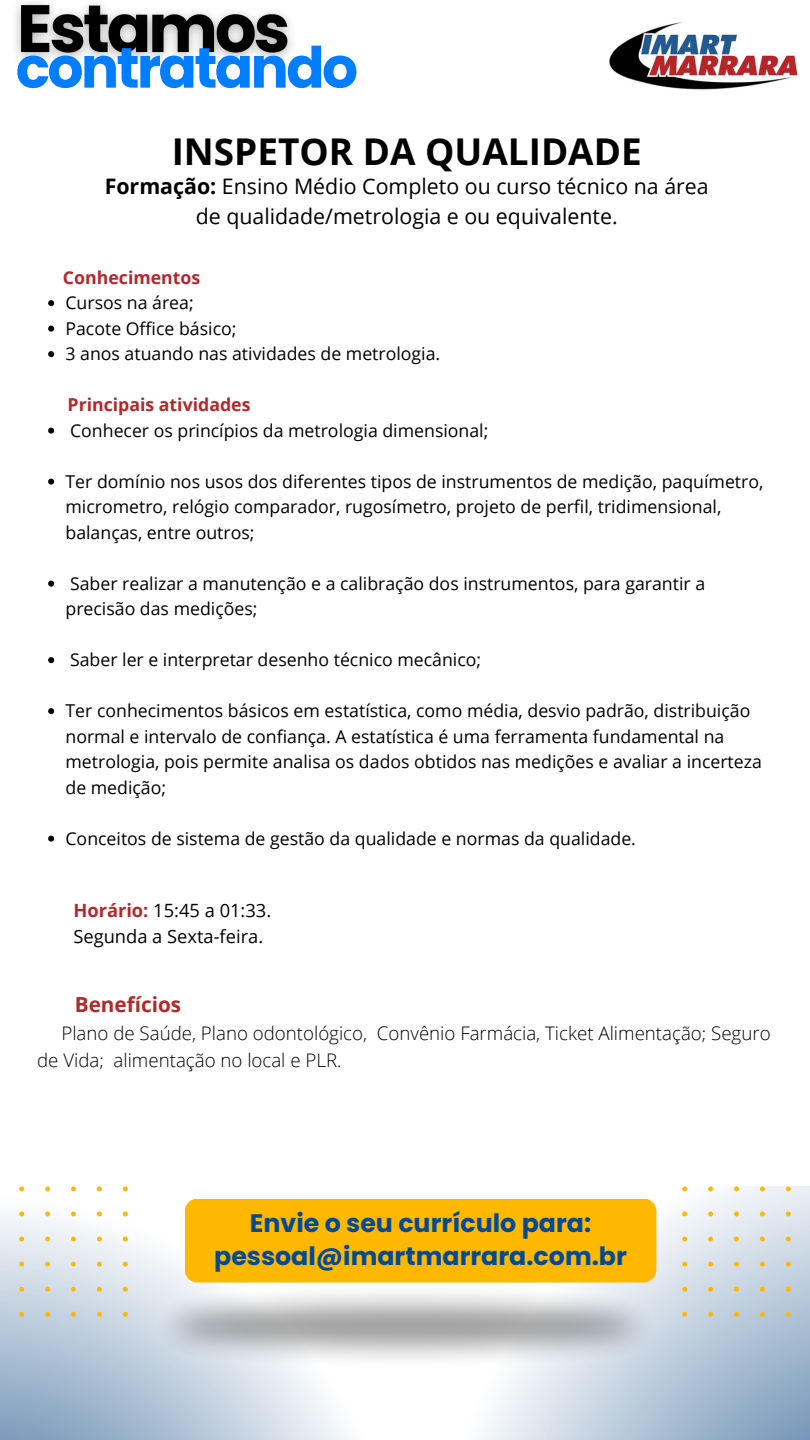
<style>
.page{position:relative;width:810px;height:1440px;background:#fff}
.page>*{position:absolute;margin:0;border:0;box-sizing:border-box;transform-origin:0 0}
.t1{font:700 56.8px "Poppins";letter-spacing:-.045em;color:#007eff}
.t2{font:700 36.9px "Open Sans";color:#000}
.t3{font:700 25.3px/33px "Poppins";color:#004a96;text-align:center}
.t4{font:21.4px/30.8px "Open Sans";color:#000;text-align:center}
.t5{font:700 20.7px "Open Sans";color:#b4272a}
.t6{font:300 18.7px/27px "Open Sans";color:#000}
.t7{font:18.3px "Open Sans";color:#000}
.t8{font:17.7px/25.5px "Open Sans";color:#000}
.t9{font:700 17.7px "Open Sans";color:#b4272a}
.s1{font-weight:700}
.s2{font-weight:700;color:#b4272a}
</style>
<div class="page">
<svg style="left:483px;top:1208px;width:327px;height:232px"></svg>
<svg style="left:0;top:1242px;width:344px;height:198px"></svg>
<img style="left:154px;top:1283px;width:502px;height:87px">
<div style="left:185px;top:1199px;width:471px;height:84px;background:#ffb800"></div>
<svg style="left:0;top:1186px;width:128px;height:131px"></svg>
<svg style="left:682px;top:1186px;width:128px;height:131px"></svg>
<img style="left:609px;top:22px;width:189px;height:68px">
<svg style="left:48px;top:300px;width:6px;height:6px"></svg>
<svg style="left:48px;top:326px;width:6px;height:6px"></svg>
<svg style="left:48px;top:351px;width:6px;height:6px"></svg>
<svg style="left:48px;top:428px;width:6px;height:6px"></svg>
<svg style="left:48px;top:479px;width:6px;height:6px"></svg>
<svg style="left:48px;top:581px;width:6px;height:6px"></svg>
<svg style="left:48px;top:657px;width:6px;height:6px"></svg>
<svg style="left:48px;top:708px;width:6px;height:6px"></svg>
<svg style="left:48px;top:836px;width:6px;height:6px"></svg>
<img style="left:16px;top:2px;width:276px;height:58px">
<p class="t1" style="left:16px;top:28px;width:344px">contratando</p>
<p class="t2" style="left:172px;top:126px;width:471px">INSPETOR DA QUALIDADE</p>
<p class="t4" style="left:105px;top:170px;width:606px"><span class="s1">Formação:</span> Ensino Médio Completo ou curso técnico na área de qualidade/metrologia e ou equivalente.</p>
<h5 class="t9" style="left:63px;top:265px;width:139px">Conhecimentos</h5>
<h6 class="t8" style="left:65px;top:290px;width:130px">Cursos na área;</h6>
<p class="t8" style="left:65px;top:315px;width:172px">Pacote Office básico;</p>
<p class="t8" style="left:65px;top:341px;width:376px">3 anos atuando nas atividades de metrologia.</p>
<p class="t9" style="left:68px;top:392px;width:184px">Principais atividades</p>
<h6 class="t8" style="left:70px;top:417px;width:420px">Conhecer os princípios da metrologia dimensional;</h6>
<p class="t8" style="left:65px;top:468px;width:699px">Ter domínio nos usos dos diferentes tipos de instrumentos de medição, paquímetro, micrometro, relógio comparador, rugosímetro, projeto de perfil, tridimensional, balanças, entre outros;</p>
<p class="t8" style="left:65px;top:570px;width:641px">Saber realizar a manutenção e a calibração dos instrumentos, para garantir a precisão das medições;</p>
<p class="t8" style="left:70px;top:647px;width:413px">Saber ler e interpretar desenho técnico mecânico;</p>
<p class="t8" style="left:65px;top:698px;width:698px">Ter conhecimentos básicos em estatística, como média, desvio padrão, distribuição normal e intervalo de confiança. A estatística é uma ferramenta fundamental na metrologia, pois permite analisa os dados obtidos nas medições e avaliar a incerteza de medição;</p>
<p class="t8" style="left:65px;top:825px;width:572px">Conceitos de sistema de gestão da qualidade e normas da qualidade.</p>
<p class="t7" style="left:73px;top:897px;width:199px"><span class="s2">Horário:</span> 15:45 a 01:33.</p>
<p class="t7" style="left:73px;top:923px;width:191px">Segunda a Sexta-feira.</p>
<p class="t5" style="left:75px;top:990px;width:108px">Benefícios</p>
<p class="t6" style="left:37px;top:1019px;width:735px;text-indent:24px">Plano de Saúde, Plano odontológico, Convênio Farmácia, Ticket Alimentação; Seguro de Vida; alimentação no local e PLR.</p>
<h3 class="t3" style="left:214px;top:1207px;width:414px">Envie o seu currículo para: pessoal@imartmarrara.com.br</h3>
</div>
